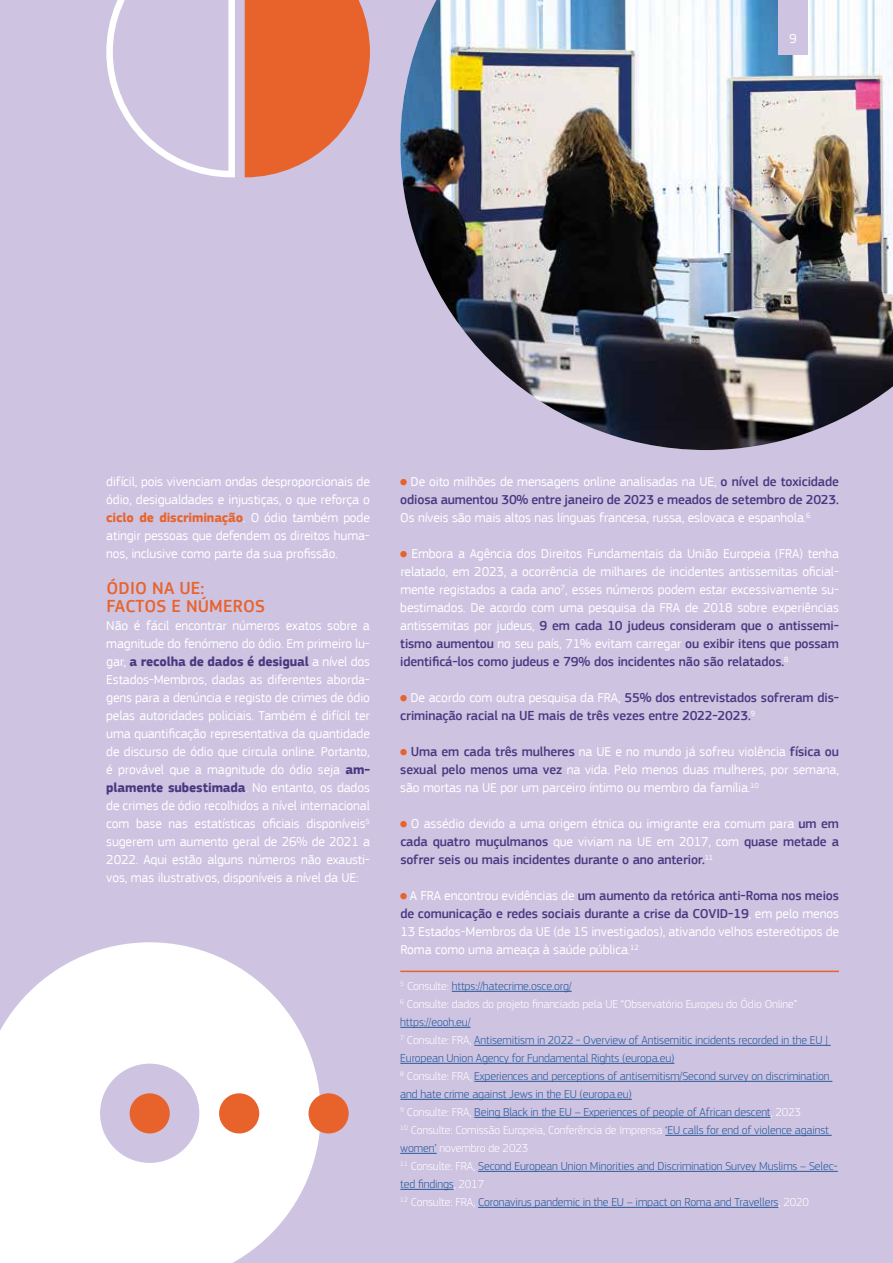
<style>
.page{position:relative;width:893px;height:1263px;background:#cec3e1}
.page>*{position:absolute;margin:0;border:0;box-sizing:border-box;transform-origin:0 0}
.t1{font:500 18px/18px "EC Square Sans Pro";letter-spacing:.01em;color:#e8632c}
.t2{font:13.5px/18px "EC Square Sans Pro";letter-spacing:-.01em;color:#fff;text-align:justify}
.t3{font:500 13.5px/18px "EC Square Sans Pro";letter-spacing:-.01em;color:#493980}
.t4{font:300 12px/18px "EC Square Sans Pro";letter-spacing:-.01em;color:#275b9b}
.s1{font-weight:700;color:#e8632c}
.s2{font-weight:700;color:#493980}
.s3{font-weight:500;color:#493980}
.s4{font-weight:400;color:#fff}
.s5{color:#fff}
</style>
<div class="page">
<svg style="left:245px;top:0;width:125px;height:177px;background:#e47146"></svg>
<svg style="left:106px;top:0;width:129px;height:177px"></svg>
<img style="left:400px;top:0;width:493px;height:450px">
<div style="left:778px;top:0;width:30px;height:54px;background:#cec3e1"></div>
<hr style="left:400px;top:971px;width:439px;height:1px;background:#e8632c">
<hr style="left:452px;top:991px;width:120px;height:1px;background:#275b9b">
<hr style="left:400px;top:1027px;width:71px;height:1px;background:#275b9b">
<hr style="left:474px;top:1045px;width:357px;height:1px;background:#275b9b">
<hr style="left:400px;top:1063px;width:274px;height:1px;background:#275b9b">
<hr style="left:474px;top:1081px;width:358px;height:1px;background:#275b9b">
<hr style="left:400px;top:1099px;width:232px;height:1px;background:#275b9b">
<hr style="left:474px;top:1117px;width:296px;height:1px;background:#275b9b">
<hr style="left:665px;top:1135px;width:167px;height:1px;background:#275b9b">
<hr style="left:400px;top:1153px;width:37px;height:1px;background:#275b9b">
<hr style="left:478px;top:1171px;width:360px;height:1px;background:#275b9b">
<hr style="left:400px;top:1189px;width:54px;height:1px;background:#275b9b">
<hr style="left:478px;top:1207px;width:300px;height:1px;background:#275b9b">
<div style="left:400px;top:479px;width:7px;height:6px;background:#e8632c;border-radius:50%"></div>
<div style="left:400px;top:551px;width:7px;height:6px;background:#e8632c;border-radius:50%"></div>
<div style="left:400px;top:695px;width:7px;height:6px;background:#e8632c;border-radius:50%"></div>
<div style="left:400px;top:749px;width:7px;height:6px;background:#e8632c;border-radius:50%"></div>
<div style="left:400px;top:821px;width:7px;height:6px;background:#e8632c;border-radius:50%"></div>
<div style="left:400px;top:893px;width:7px;height:6px;background:#e8632c;border-radius:50%"></div>
<svg style="left:0;top:942px;width:321px;height:321px;fill:#fff"></svg>
<div style="left:309px;top:1093px;width:40px;height:40px;background:#e8632c;border-radius:50%"></div>
<div style="left:219px;top:1093px;width:40px;height:40px;background:#e8632c;border-radius:50%"></div>
<p class="t2" style="left:789px;top:29px;width:9px">9</p>
<p class="t2" style="left:106px;top:473px;width:265px">difícil, pois vivenciam ondas desproporcionais de ódio, desigualdades e injustiças, o que reforça o <span class="s1">ciclo de discriminação</span>. O ódio também pode atingir pessoas que defendem os direitos huma&shy;nos, inclusive como parte da sua profissão.</p>
<h1 class="t1" style="left:106px;top:579px;width:160px">ÓDIO NA UE:<br>FACTOS E NÚMEROS</h1>
<p class="t2" style="left:106px;top:617px;width:265px">Não é fácil encontrar números exatos sobre a magnitude do fenómeno do ódio. Em primeiro lu&shy;gar, <span class="s2">a recolha de dados é desigual</span> a nível dos Estados-Membros, dadas as diferentes aborda&shy;gens para a denúncia e registo de crimes de ódio pelas autoridades policiais. Também é difícil ter uma quantificação representativa da quantidade de discurso de ódio que circula online. Portanto, é provável que a magnitude do ódio seja <span class="s2">am&shy;plamente subestimada</span>. No entanto, os dados de crimes de ódio recolhidos a nível internacional com base nas estatísticas oficiais disponíveis<sup>5 </sup>sugerem um aumento geral de 26% de 2021 a 2022. Aqui estão alguns números não exausti&shy;vos, mas ilustrativos, disponíveis a nível da UE:</p>
<p class="t2" style="left:400px;top:473px;width:440px;text-indent:10px">De oito milhões de mensagens online analisadas na UE, <span class="s3">o nível de toxicidade odiosa aumentou 30% entre janeiro de 2023 e meados de setembro de 2023.<br></span>Os níveis são mais altos nas línguas francesa, russa, eslovaca e espanhola.<sup>6</sup></p>
<p class="t2" style="left:400px;top:545px;width:440px;text-indent:11px">Embora a Agência dos Direitos Fundamentais da União Europeia (FRA) tenha relatado, em 2023, a ocorrência de milhares de incidentes antissemitas oficial&shy;mente registados a cada ano<sup>7</sup>, esses números podem estar excessivamente su&shy;bestimados. De acordo com uma pesquisa da FRA de 2018 sobre experiências antissemitas por judeus, <span class="s3">9 em cada 10 judeus consideram que o antissemi&shy;tismo aumentou</span> no seu país, 71% evitam carregar <span class="s3">ou exibir itens que possam identificá-los como judeus e 79% dos incidentes não são relatados.</span><sup>8</sup></p>
<p class="t3" style="left:400px;top:689px;width:440px;text-indent:10px"><span class="s4">De acordo com outra pesquisa da FRA,</span> 55% dos entrevistados sofreram dis&shy;criminação racial na UE mais de três vezes entre 2022-2023.<sup>9</sup></p>
<p class="t2" style="left:400px;top:743px;width:440px;text-indent:10px"><span class="s3">Uma em cada três mulheres</span> na UE e no mundo já sofreu violência <span class="s3">física ou sexual pelo menos uma vez</span> na vida. Pelo menos duas mulheres, por semana, são mortas na UE por um parceiro íntimo ou membro da família.<sup>10</sup></p>
<p class="t3" style="left:400px;top:815px;width:440px;text-align:justify;text-indent:11px"><span class="s4">O assédio devido a uma origem étnica ou imigrante era comum para</span> um em cada quatro muçulmanos <span class="s4">que viviam na UE em 2017, com</span> quase metade a sofrer seis ou mais incidentes durante o ano anterior.<sup>11</sup></p>
<p class="t2" style="left:400px;top:887px;width:440px;text-indent:10px">A FRA encontrou evidências de <span class="s3">um aumento da retórica anti-Roma nos meios de comunicação e redes sociais durante a crise da COVID-19</span>, em pelo menos 13 Estados-Membros da UE (de 15 investigados), ativando velhos estereótipos de Roma como uma ameaça à saúde pública.<sup>12</sup></p>
<p class="t4" style="left:400px;top:977px;width:439px"><sup>5</sup> <span class="s5">Consulte:</span> https://hatecrime.osce.org/<br><sup>6</sup> <span class="s5">Consulte: dados do projeto financiado pela UE “Observatório Europeu do Ódio Online” </span>https://eooh.eu/<br><sup>7</sup> <span class="s5">Consulte: FRA,</span> Antisemitism in 2022 - Overview of Antisemitic incidents recorded in the EU | European Union Agency for Fundamental Rights (europa.eu)<br><sup>8</sup> <span class="s5">Consulte: FRA,</span> Experiences and perceptions of antisemitism/Second survey on discrimination and hate crime against Jews in the EU (europa.eu)<br><sup>9</sup> <span class="s5">Consulte: FRA,</span> Being Black in the EU – Experiences of people of African descent<span class="s5">, 2023<br></span><sup>10</sup> <span class="s5">Consulte: Comissão Europeia, Conferência de Imprensa</span> ‘EU calls for end of violence against women’ <span class="s5">novembro de 2023<br></span><sup>11</sup> <span class="s5">Consulte: FRA,</span> Second European Union Minorities and Discrimination Survey Muslims – Selec&shy;ted findings<span class="s5">, 2017<br></span><sup>12</sup> <span class="s5">Consulte: FRA,</span> Coronavirus pandemic in the EU – impact on Roma and Travellers<span class="s5">, 2020</span></p>
</div>
